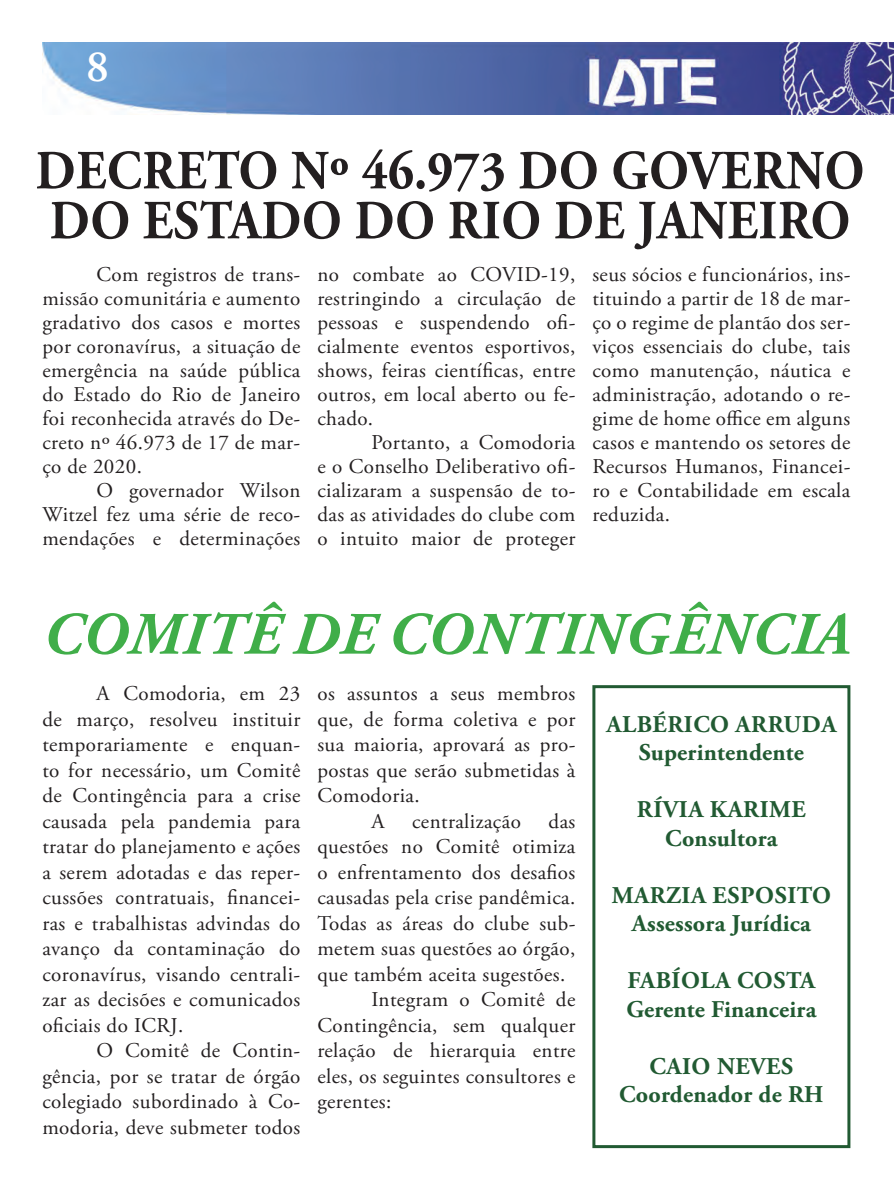
<style>
.page{position:relative;width:894px;height:1195px;background:#fff}
.page>*{position:absolute;margin:0;border:0;box-sizing:border-box;transform-origin:0 0}
.Texto_Comum{font:italic 700 60px "Adobe Garamond Pro";letter-spacing:.015em;color:#40ae49}
.Texto_Comum-2{font:700 55.05px/49.9px "Adobe Garamond Pro";letter-spacing:.015em;color:#231f20;scale:.91 1}
.t1{font:600 45px "Adobe Garamond Pro";color:#fff}
.Texto_Comum-3{font:700 24px "Adobe Garamond Pro";letter-spacing:.01em;color:#215a32}
.Texto_Comum-4{font:21px/24px "Adobe Garamond Pro";letter-spacing:.02em;color:#231f20;text-align:justify}
</style>
<div class="page">
<img style="left:42px;top:42px;width:852px;height:73px">
<div style="left:592px;top:685px;width:258px;height:463px;border:3px solid #215a32"></div>
<h3 class="t1" style="left:86px;top:41px;width:24px">8</h3>
<p class="Texto_Comum-2" style="left:36px;top:147px;width:912px">DECRETO Nº 46.973 DO GOVERNO<br>DO ESTADO DO RIO DE JANEIRO</p>
<p class="Texto_Comum-4" style="left:317px;top:263px;width:259px">no combate ao COVID-19, restringindo a circulação de pessoas e suspendendo ofi&shy;cialmente eventos esportivos, shows, feiras científicas, entre outros, em local aberto ou fe&shy;chado.</p>
<p class="Texto_Comum-4" style="left:317px;top:431px;width:259px;text-indent:54px">Portanto, a Comodoria e o Conselho Deliberativo ofi&shy;cializaram a suspensão de to&shy;das as atividades do clube com o intuito maior de proteger</p>
<p class="Texto_Comum-4" style="left:42px;top:263px;width:259px;text-indent:54px">Com registros de trans&shy;missão comunitária e aumento gradativo dos casos e mortes por coronavírus, a situação de emergência na saúde pública do Estado do Rio de Janeiro foi reconhecida através do De&shy;creto nº 46.973 de 17 de mar&shy;ço de 2020.</p>
<p class="Texto_Comum-4" style="left:42px;top:479px;width:259px;text-indent:54px">O governador Wilson Witzel fez uma série de reco&shy;mendações e determinações</p>
<p class="Texto_Comum-4" style="left:592px;top:263px;width:259px">seus sócios e funcionários, ins&shy;tituindo a partir de 18 de mar&shy;ço o regime de plantão dos ser&shy;viços essenciais do clube, tais como manutenção, náutica e administração, adotando o re&shy;gime de home office em alguns casos e mantendo os setores de Recursos Humanos, Financei&shy;ro e Contabilidade em escala reduzida.</p>
<p class="Texto_Comum" style="left:43px;top:600px;width:809px">COMITÊ DE CONTINGÊNCIA</p>
<p class="Texto_Comum-4" style="left:42px;top:682px;width:259px;line-height:25.5px;text-indent:54px">A Comodoria, em 23 de março, resolveu instituir temporariamente e enquan&shy;to for necessário, um Comitê de Contingência para a crise causada pela pandemia para tratar do planejamento e ações a serem adotadas e das reper&shy;cussões contratuais, financei&shy;ras e trabalhistas advindas do avanço da contaminação do coronavírus, visando centrali&shy;zar as decisões e comunicados oficiais do ICRJ.</p>
<p class="Texto_Comum-4" style="left:42px;top:1039px;width:259px;line-height:25.5px;text-indent:54px">O Comitê de Contin&shy;gência, por se tratar de órgão colegiado subordinado à Co&shy;modoria, deve submeter todos</p>
<p class="Texto_Comum-4" style="left:317px;top:682px;width:259px;line-height:25.5px">os assuntos a seus membros que, de forma coletiva e por sua maioria, aprovará as pro&shy;postas que serão submetidas à Comodoria.</p>
<p class="Texto_Comum-4" style="left:371px;top:810px;width:15px">A</p>
<p class="Texto_Comum-4" style="left:412px;top:810px;width:110px">centralização</p>
<p class="Texto_Comum-4" style="left:317px;top:809px;width:259px;line-height:25.5px;text-indent:231px">das questões no Comitê otimiza o enfrentamento dos desafios causadas pela crise pandêmica.<br>Todas as áreas do clube sub&shy;metem suas questões ao órgão, que também aceita sugestões.</p>
<p class="Texto_Comum-4" style="left:317px;top:988px;width:259px;line-height:25.5px;text-indent:54px">Integram o Comitê de Contingência, sem qualquer relação de hierarquia entre eles, os seguintes consultores e gerentes:</p>
<p class="Texto_Comum-3" style="left:606px;top:710px;width:231px">ALBÉRICO ARRUDA</p>
<p class="Texto_Comum-3" style="left:639px;top:738px;width:167px">Superintendente</p>
<p class="Texto_Comum-3" style="left:637px;top:795px;width:170px">RÍVIA KARIME</p>
<p class="Texto_Comum-3" style="left:665px;top:824px;width:114px">Consultora</p>
<p class="Texto_Comum-3" style="left:612px;top:881px;width:221px">MARZIA ESPOSITO</p>
<p class="Texto_Comum-3" style="left:632px;top:909px;width:180px">Assessora Jurídica</p>
<p class="Texto_Comum-3" style="left:627px;top:966px;width:189px">FABÍOLA COSTA</p>
<p class="Texto_Comum-3" style="left:626px;top:995px;width:191px">Gerente Financeira</p>
<p class="Texto_Comum-3" style="left:649px;top:1052px;width:145px">CAIO NEVES</p>
<p class="Texto_Comum-3" style="left:619px;top:1080px;width:206px">Coordenador de RH</p>
</div>
